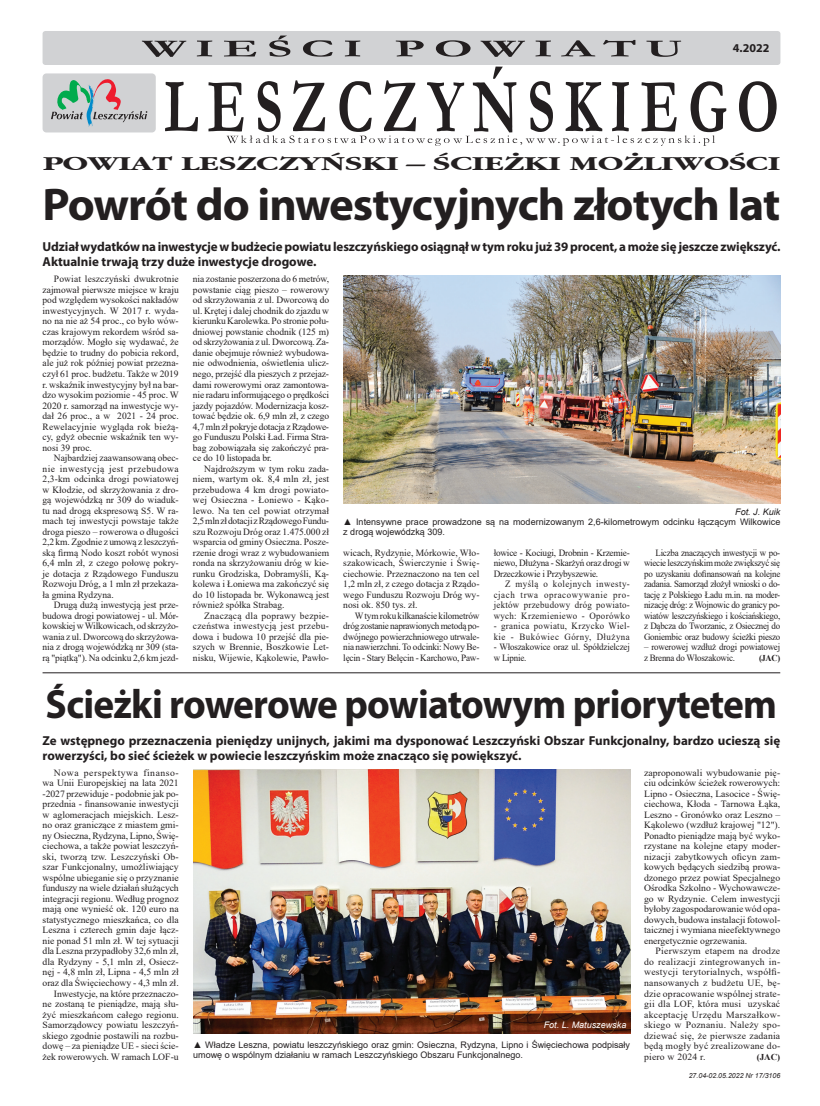
<style>
.page{position:relative;width:820px;height:1106px;background:#fff}
.page>*{position:absolute;margin:0;border:0;box-sizing:border-box;transform-origin:0 0}
.TYTUL_24{font:700 46px "Myriad Pro";letter-spacing:-.02em;color:#231f20}
.TYTUL_24-2{font:700 41px "Myriad Pro";letter-spacing:-.02em;color:#231f20;scale:.96 1}
.t1{font:700 20.5px "Gatineau";color:#231f20;scale:1.61 1}
.LID_2{font:700 13px/15px "Myriad Pro";color:#231f20}
.t2{font:700 12px "Myriad Pro";color:#231f20}
.TEKST_PODSTAWOWY{font:9.5px/10.5px "Times New Roman";color:#231f20;text-align:justify}
.TEKST_PODSTAWOWY-2{font:9.5px/10.5px "Times New Roman";color:#231f20;text-align:justify;scale:.94 1}
.TEKST_PODSTAWOWY-3{font:9.5px/10.5px "Times New Roman";letter-spacing:.035em;color:#231f20;scale:.94 1}
.TEKST_PODSTAWOWY-4{font:9.5px/10.5px "Times New Roman";letter-spacing:-.02em;color:#231f20;scale:.94 1}
.PODPIS_POD_ZDJECIE{font:9px/10px "Arial";color:#231f20}
.PODPIS_POD_ZDJECIE-2{font:italic 9px "Arial";color:#fff}
.PODPIS_POD_ZDJECIE-3{font:italic 9px "Arial";color:#231f20}
.TEKST_PODSTAWOWY-5{font:700 9px "Times New Roman";letter-spacing:-.01em;color:#231f20;scale:.94 1}
.TEKST_PODSTAWOWY-6{font:700 9px "Times New Roman";letter-spacing:-.01em;color:#231f20}
.t3{font:italic 7px "Arial";color:#231f20}
.s1{font-family:"Arial";font-weight:400}
</style>
<div class="page">
<img style="left:343px;top:276px;width:437px;height:227px">
<img style="left:193px;top:770px;width:437px;height:263px">
<hr style="left:43px;top:672px;width:737px;height:1px;background:#231f20">
<div style="left:43px;top:31px;width:737px;height:34px;background:#d1d2d4;border-radius:3px"></div>
<svg style="left:142px;top:36px;width:493px;height:21px"></svg>
<svg style="left:646px;top:41px;width:35px;height:16px"></svg>
<div style="left:43px;top:73px;width:113px;height:59px;background:#d1d2d4;border-radius:4px"></div>
<svg style="left:51px;top:79px;width:96px;height:48px"></svg>
<svg style="left:165px;top:67px;width:611px;height:79px"></svg>
<p class="t2" style="left:732px;top:40px;width:49px">4.2022 <span class="s1">7</span></p>
<p class="t1" style="left:43px;top:152px;width:459px">POWIAT LESZCZYŃSKI – ŚCIEŻKI MOŻLIWOŚCI</p>
<p class="TYTUL_24" style="left:43px;top:174px;width:739px">Powrót do inwestycyjnych złotych lat</p>
<p class="LID_2" style="left:43px;top:239px;width:739px">Udział wydatków na inwestycje w budżecie powiatu leszczyńskiego osiągnął w tym roku już 39 procent, a może się jeszcze zwiększyć.<br>Aktualnie trwają trzy duże inwestycje drogowe.</p>
<p class="TEKST_PODSTAWOWY" style="left:43px;top:274px;width:138px;text-indent:11px">Powiat leszczyński dwukrotnie zajmował pierwsze miejsce w kraju pod względem wysokości nakładów inwestycyjnych. W 2017 r. wyda&shy;no na nie aż 54 proc., co było wów&shy;czas krajowym rekordem wśród sa&shy;morządów. Mogło się wydawać, że będzie to trudny do pobicia rekord, ale już rok później powiat przezna&shy;czył 61 proc. budżetu. Także w 2019 r. wskaźnik inwestycyjny był na bar&shy;dzo wysokim poziomie - 45 proc. W 2020 r. samorząd na inwestycje wy&shy;dał 26 proc., a w 2021 - 24 proc.<br>Rewelacyjnie wygląda rok bieżą&shy;cy, gdyż obecnie wskaźnik ten wy&shy;nosi 39 proc.</p>
<p class="TEKST_PODSTAWOWY" style="left:43px;top:452px;width:138px;text-indent:11px">Najbardziej zaawansowaną obec&shy;nie inwestycją jest przebudowa 2,3-km odcinka drogi powiatowej w Kłodzie, od skrzyżowania z dro&shy;gą wojewódzką nr 309 do wiaduk&shy;tu nad drogą ekspresową S5. W ra&shy;mach tej inwestycji powstaje także droga pieszo – rowerowa o długości 2,2 km. Zgodnie z umową z leszczyń&shy;ską firmą Nodo koszt robót wynosi 6,4 mln zł, z czego połowę pokry&shy;je dotacja z Rządowego Funduszu Rozwoju Dróg, a 1 mln zł przekaza&shy;ła gmina Rydzyna.</p>
<p class="TEKST_PODSTAWOWY" style="left:43px;top:599px;width:138px;text-indent:11px">Drugą dużą inwestycją jest prze&shy;budowa drogi powiatowej - ul. Mór&shy;kowskiej w Wilkowicach, od skrzyżo&shy;wania z ul. Dworcową do skrzyżowa&shy;nia z drogą wojewódzką nr 309 (sta&shy;rą "piątką"). Na odcinku 2,6 km jezd-</p>
<p class="TEKST_PODSTAWOWY" style="left:193px;top:274px;width:138px">nia zostanie poszerzona do 6 metrów, powstanie ciąg pieszo – rowerowy od skrzyżowania z ul. Dworcową do ul. Krętej i dalej chodnik do zjazdu w kierunku Karolewka. Po stronie połu&shy;dniowej powstanie chodnik (125 m) od skrzyżowania z ul. Dworcową. Za&shy;danie obejmuje również wybudowa&shy;nie odwodnienia, oświetlenia ulicz&shy;nego, przejść dla pieszych z przejaz&shy;dami rowerowymi oraz zamontowa&shy;nie radaru informującego o prędkości jazdy pojazdów. Modernizacja kosz&shy;tować będzie ok. 6,9 mln zł, z czego 4,7 mln zł pokryje dotacja z Rządowe&shy;go Funduszu Polski Ład. Firma Stra&shy;bag zobowiązała się zakończyć pra&shy;ce do 10 listopada br.</p>
<p class="TEKST_PODSTAWOWY" style="left:193px;top:463px;width:138px;text-indent:11px">Najdroższym w tym roku zada&shy;niem, wartym ok. 8,4 mln zł, jest przebudowa 4 km drogi powiato&shy;wej Osieczna - Łoniewo - Kąko&shy;lewo. Na ten cel powiat otrzymał 2,5 mln zł dotacji z Rządowego Fundu&shy;szu Rozwoju Dróg oraz 1.475.000 zł wsparcia od gminy Osieczna. Posze&shy;rzenie drogi wraz z wybudowaniem ronda na skrzyżowaniu dróg w kie&shy;runku Grodziska, Dobramyśli, Ką&shy;kolewa i Łoniewa ma zakończyć się do 10 listopada br. Wykonawcą jest również spółka Strabag.</p>
<p class="TEKST_PODSTAWOWY" style="left:193px;top:610px;width:138px;text-indent:11px">Znaczącą dla poprawy bezpie&shy;czeństwa inwestycją jest przebu&shy;dowa i budowa 10 przejść dla pie&shy;szych w Brennie, Boszkowie Let&shy;nisku, Wijewie, Kąkolewie, Pawło-</p>
<p class="PODPIS_POD_ZDJECIE-3" style="left:735px;top:506px;width:47px">Fot. J. Kuik</p>
<p class="PODPIS_POD_ZDJECIE" style="left:343px;top:517px;width:438px">▲ Intensywne prace prowadzone są na modernizowanym 2,6-kilometrowym odcinku łączącym Wilkowice z drogą wojewódzką 309.</p>
<p class="TEKST_PODSTAWOWY-2" style="left:643px;top:547px;width:146px;text-indent:11px">Liczba znaczących inwestycji w po&shy;wiecie leszczyńskim może zwiększyć się po uzyskaniu dofinansowań na kolejne zadania. Samorząd złożył wnioski o do&shy;tację z Polskiego Ładu m.in. na moder&shy;nizację dróg: z Wojnowic do granicy po&shy;wiatów leszczyńskiego i kościańskiego, z Dąbcza do Tworzanic, z Osiecznej do Goniembic oraz budowy ścieżki pieszo</p>
<p class="TEKST_PODSTAWOWY-4" style="left:643px;top:641px;width:146px">– rowerowej wzdłuż drogi powiatowej z Brenna do Włoszakowic.</p>
<p class="TEKST_PODSTAWOWY" style="left:343px;top:547px;width:138px">wicach, Rydzynie, Mórkowie, Wło&shy;szakowicach, Świerczynie i Świę&shy;ciechowie. Przeznaczono na ten cel 1,2 mln zł, z czego dotacja z Rządo&shy;wego Funduszu Rozwoju Dróg wy&shy;nosi ok. 850 tys. zł.</p>
<p class="TEKST_PODSTAWOWY" style="left:343px;top:610px;width:138px;text-indent:11px">W tym roku kilkanaście kilometrów dróg zostanie naprawionych metodą po&shy;dwójnego powierzchniowego utrwale&shy;nia nawierzchni. To odcinki: Nowy Be&shy;lęcin - Stary Belęcin - Karchowo, Paw-</p>
<p class="TEKST_PODSTAWOWY" style="left:493px;top:547px;width:138px">łowice - Kociugi, Drobnin - Krzemie&shy;niewo, Dłużyna - Skarżyń oraz drogi w Drzeczkowie i Przybyszewie.</p>
<p class="TEKST_PODSTAWOWY-2" style="left:493px;top:578px;width:146px;text-indent:11px">Z myślą o kolejnych inwesty&shy;cjach trwa opracowywanie pro&shy;jektów przebudowy dróg powiato&shy;wych: Krzemieniewo - Oporówko</p>
<p class="TEKST_PODSTAWOWY-3" style="left:493px;top:620px;width:146px">- granica powiatu, Krzycko Wiel&shy;kie - Bukówiec Górny, Dłużyna</p>
<p class="TEKST_PODSTAWOWY-2" style="left:493px;top:641px;width:146px">- Włoszakowice oraz ul. Spółdzielczej w Lipnie.</p>
<p class="TEKST_PODSTAWOWY-5" style="left:758px;top:651px;width:24px">(JAC)</p>
<p class="TYTUL_24-2" style="left:46px;top:677px;width:763px">Ścieżki rowerowe powiatowym priorytetem</p>
<p class="LID_2" style="left:43px;top:732px;width:739px">Ze wstępnego przeznaczenia pieniędzy unijnych, jakimi ma dysponować Leszczyński Obszar Funkcjonalny, bardzo ucieszą się rowerzyści, bo sieć ścieżek w powiecie leszczyńskim może znacząco się powiększyć.</p>
<p class="TEKST_PODSTAWOWY" style="left:43px;top:767px;width:138px;text-indent:11px">Nowa perspektywa finanso&shy;wa Unii Europejskiej na lata 2021 -2027 przewiduje - podobnie jak po&shy;przednia - finansowanie inwestycji w aglomeracjach miejskich. Lesz&shy;no oraz graniczące z miastem gmi&shy;ny Osieczna, Rydzyna, Lipno, Świę&shy;ciechowa, a także powiat leszczyń&shy;ski, tworzą tzw. Leszczyński Ob&shy;szar Funkcjonalny, umożliwiający wspólne ubieganie się o przyznanie funduszy na wiele działań służących integracji regionu. Według prognoz mają one wynieść ok. 120 euro na statystycznego mieszkańca, co dla Leszna i czterech gmin daje łącz&shy;nie ponad 51 mln zł. W tej sytuacji dla Leszna przypadłoby 32,6 mln zł, dla Rydzyny - 5,1 mln zł, Osiecz&shy;nęj - 4,8 mln zł, Lipna - 4,5 mln zł oraz dla Święciechowy - 4,3 mln zł.</p>
<p class="TEKST_PODSTAWOWY" style="left:43px;top:987px;width:138px;text-indent:11px">Inwestycje, na które przeznaczo&shy;ne zostaną te pieniądze, mają słu&shy;żyć mieszkańcom całego regionu.<br>Samorządowcy powiatu leszczyń&shy;skiego zgodnie postawili na rozbu&shy;dowę – za pieniądze UE - sieci ście&shy;żek rowerowych. W ramach LOF-u</p>
<p class="TEKST_PODSTAWOWY" style="left:643px;top:767px;width:138px">zaproponowali wybudowanie pię&shy;ciu odcinków ścieżek rowerowych:<br>Lipno - Osieczna, Lasocice - Świę&shy;ciechowa, Kłoda - Tarnowa Łąka, Leszno - Gronówko oraz Leszno – Kąkolewo (wzdłuż krajowej "12").<br>Ponadto pieniądze mają być wyko&shy;rzystane na kolejne etapy moder&shy;nizacji zabytkowych oficyn zam&shy;kowych będących siedzibą prowa&shy;dzonego przez powiat Specjalnego Ośrodka Szkolno - Wychowawcze&shy;go w Rydzynie. Celem inwestycji byłoby zagospodarowanie wód opa&shy;dowych, budowa instalacji fotowol&shy;taicznej i wymiana nieefektywnego energetycznie ogrzewania.</p>
<p class="TEKST_PODSTAWOWY" style="left:643px;top:945px;width:138px;text-indent:11px">Pierwszym etapem na drodze do realizacji zintegrowanych in&shy;westycji terytorialnych, współfi&shy;nansowanych z budżetu UE, bę&shy;dzie opracowanie wspólnej strate&shy;gii dla LOF, która musi uzyskać akceptację Urzędu Marszałkow&shy;skiego w Poznaniu. Należy spo&shy;dziewać się, że pierwsze zadania będą mogły być zrealizowane do&shy;piero w 2024 r.</p>
<p class="PODPIS_POD_ZDJECIE-2" style="left:543px;top:1018px;width:84px">Fot. L. Matuszewska</p>
<p class="PODPIS_POD_ZDJECIE" style="left:193px;top:1039px;width:438px">▲ Władze Leszna, powiatu leszczyńskiego oraz gmin: Osieczna, Rydzyna, Lipno i Święciechowa podpisały umowę o wspólnym działaniu w ramach Leszczyńskiego Obszaru Funkcjonalnego.</p>
<p class="TEKST_PODSTAWOWY-6" style="left:756px;top:1050px;width:25px">(JAC)</p>
<p class="t3" style="left:688px;top:1071px;width:93px">27.04-02.05.2022 Nr 17/3106</p>
</div>
